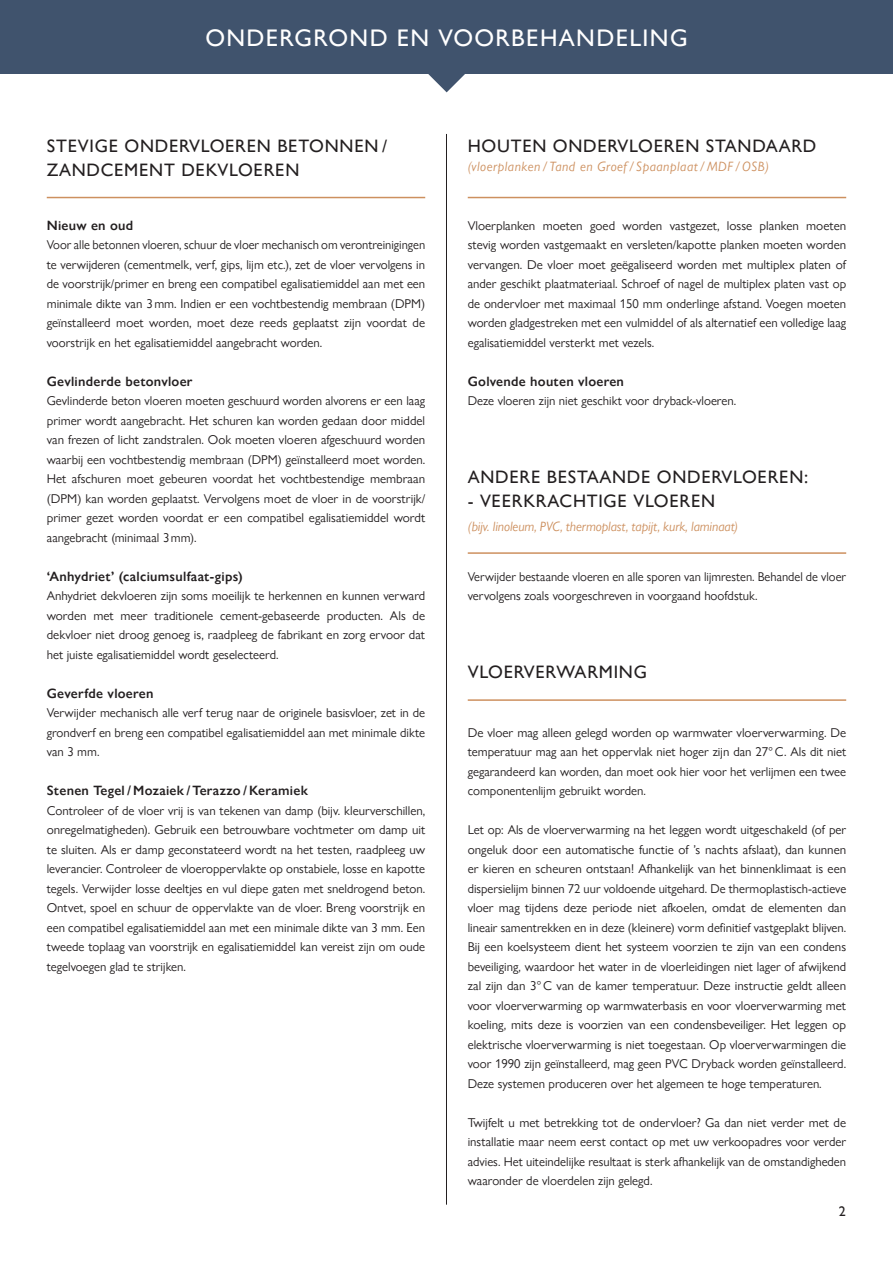
<style>
.page{position:relative;width:893px;height:1263px;background:#fff}
.page>*{position:absolute;margin:0;border:0;box-sizing:border-box;transform-origin:0 0}
.t1{font:500 24px "Gill Sans Nova";letter-spacing:.055em;color:#fff}
.Kop_underline{font:500 18px/24px "Gill Sans Nova";letter-spacing:.04em;color:#231f20}
.t2{font:500 13.95px "Gill Sans Nova";color:#231f20}
.Subkop_9_13_Bold{font:600 13.5px "Gill Sans Nova";letter-spacing:.02em;color:#231f20}
.Kop_underline-2{font:italic 13.5px "Gill Sans Nova";letter-spacing:.005em;color:#cd905f}
.Kop_underline-3{font:italic 13.5px "Gill Sans Nova";letter-spacing:.04em;color:#cd905f}
.FF_Body_groot_8_5{font:12.75px/19.5px "Gill Sans Nova";color:#231f20;text-align:justify}
</style>
<div class="page">
<hr style="left:446px;top:134px;width:1px;height:1071px;background:#231f20">
<div style="left:0;top:0;width:893px;height:74px;background:#40536d"></div>
<svg style="left:428px;top:74px;width:37px;height:18px"></svg>
<hr style="left:47px;top:197px;width:378px;height:1px;background:#cd905f">
<hr style="left:468px;top:197px;width:378px;height:1px;background:#cd905f">
<hr style="left:468px;top:552px;width:378px;height:2px;background:#cd905f">
<hr style="left:468px;top:699px;width:378px;height:2px;background:#cd905f">
<h1 class="t1" style="left:205px;top:23px;width:484px">ONDERGROND EN VOORBEHANDELING</h1>
<p class="Kop_underline" style="left:47px;top:133px;width:342px">STEVIGE ONDERVLOEREN BETONNEN /<br>ZANDCEMENT DEKVLOEREN</p>
<p class="Subkop_9_13_Bold" style="left:47px;top:217px;width:88px">Nieuw en oud</p>
<p class="FF_Body_groot_8_5" style="left:47px;top:235px;width:380px">Voor alle betonnen vloeren, schuur de vloer mechanisch om verontreinigingen te verwijderen (cementmelk, verf, gips, lijm etc.), zet de vloer vervolgens in de voorstrijk/primer en breng een compatibel egalisatiemiddel aan met een minimale dikte van 3mm. Indien er een vochtbestendig membraan (DPM) geïnstalleerd moet worden, moet deze reeds geplaatst zijn voordat de voorstrijk en het egalisatiemiddel aangebracht worden.</p>
<p class="Subkop_9_13_Bold" style="left:47px;top:373px;width:147px">Gevlinderde betonvloer</p>
<p class="FF_Body_groot_8_5" style="left:47px;top:391px;width:380px">Gevlinderde beton vloeren moeten geschuurd worden alvorens er een laag primer wordt aangebracht. Het schuren kan worden gedaan door middel van frezen of licht zandstralen. Ook moeten vloeren afgeschuurd worden waarbij een vochtbestendig membraan (DPM) geïnstalleerd moet worden.<br>Het afschuren moet gebeuren voordat het vochtbestendige membraan (DPM) kan worden geplaatst. Vervolgens moet de vloer in de voorstrijk/ primer gezet worden voordat er een compatibel egalisatiemiddel wordt aangebracht (minimaal 3mm).</p>
<p class="Subkop_9_13_Bold" style="left:47px;top:568px;width:198px">‘Anhydriet’ (calciumsulfaat-gips)</p>
<p class="FF_Body_groot_8_5" style="left:47px;top:586px;width:380px">Anhydriet dekvloeren zijn soms moeilijk te herkennen en kunnen verward worden met meer traditionele cement-gebaseerde producten. Als de dekvloer niet droog genoeg is, raadpleeg de fabrikant en zorg ervoor dat het juiste egalisatiemiddel wordt geselecteerd.</p>
<p class="Subkop_9_13_Bold" style="left:47px;top:685px;width:108px">Geverfde vloeren</p>
<p class="FF_Body_groot_8_5" style="left:47px;top:703px;width:380px">Verwijder mechanisch alle verf terug naar de originele basisvloer, zet in de grondverf en breng een compatibel egalisatiemiddel aan met minimale dikte van 3 mm.</p>
<p class="Subkop_9_13_Bold" style="left:47px;top:782px;width:263px">Stenen Tegel / Mozaiek / Terazzo /Keramiek</p>
<p class="FF_Body_groot_8_5" style="left:47px;top:800px;width:380px">Controleer of de vloer vrij is van tekenen van damp (bijv. kleurverschillen, onregelmatigheden). Gebruik een betrouwbare vochtmeter om damp uit te sluiten. Als er damp geconstateerd wordt na het testen, raadpleeg uw leverancier. Controleer de vloeroppervlakte op onstabiele, losse en kapotte tegels. Verwijder losse deeltjes en vul diepe gaten met sneldrogend beton.<br>Ontvet, spoel en schuur de oppervlakte van de vloer. Breng voorstrijk en een compatibel egalisatiemiddel aan met een minimale dikte van 3 mm. Een tweede toplaag van voorstrijk en egalisatiemiddel kan vereist zijn om oude tegelvoegen glad te strijken.</p>
<p class="Kop_underline" style="left:468px;top:133px;width:350px">HOUTEN ONDERVLOEREN STANDAARD</p>
<p class="Kop_underline-3" style="left:468px;top:158px;width:303px">(vloerplanken / Tand en Groef / Spaanplaat / MDF / OSB)</p>
<p class="FF_Body_groot_8_5" style="left:468px;top:215px;width:380px">Vloerplanken moeten goed worden vastgezet, losse planken moeten stevig worden vastgemaakt en versleten/kapotte planken moeten worden vervangen. De vloer moet geëgaliseerd worden met multiplex platen of ander geschikt plaatmateriaal. Schroef of nagel de multiplex platen vast op de ondervloer met maximaal 150 mm onderlinge afstand. Voegen moeten worden gladgestreken met een vulmiddel of als alternatief een volledige laag egalisatiemiddel versterkt met vezels.</p>
<p class="Subkop_9_13_Bold" style="left:468px;top:373px;width:158px">Golvende houten vloeren</p>
<p class="FF_Body_groot_8_5" style="left:468px;top:391px;width:270px">Deze vloeren zijn niet geschikt voor dryback-vloeren.</p>
<p class="Kop_underline" style="left:468px;top:465px;width:342px">ANDERE BESTAANDE ONDERVLOEREN:</p>
<p class="Kop_underline" style="left:468px;top:489px;width:249px">- VEERKRACHTIGE VLOEREN</p>
<p class="Kop_underline-2" style="left:468px;top:518px;width:272px">(bijv. linoleum, PVC, thermoplast, tapijt, kurk, laminaat)</p>
<p class="FF_Body_groot_8_5" style="left:468px;top:566px;width:380px">Verwijder bestaande vloeren en alle sporen van lijmresten. Behandel de vloer vervolgens zoals voorgeschreven in voorgaand hoofdstuk.</p>
<p class="Kop_underline" style="left:468px;top:660px;width:181px">VLOERVERWARMING</p>
<p class="FF_Body_groot_8_5" style="left:468px;top:722px;width:380px">De vloer mag alleen gelegd worden op warmwater vloerverwarming. De temperatuur mag aan het oppervlak niet hoger zijn dan 27°C. Als dit niet gegarandeerd kan worden, dan moet ook hier voor het verlijmen een twee componentenlijm gebruikt worden.</p>
<p class="FF_Body_groot_8_5" style="left:468px;top:820px;width:380px">Let op: Als de vloerverwarming na het leggen wordt uitgeschakeld (of per ongeluk door een automatische functie of ’s nachts afslaat), dan kunnen er kieren en scheuren ontstaan! Afhankelijk van het binnenklimaat is een dispersielijm binnen 72 uur voldoende uitgehard. De thermoplastisch-actieve vloer mag tijdens deze periode niet afkoelen, omdat de elementen dan lineair samentrekken en in deze (kleinere) vorm definitief vastgeplakt blijven.<br>Bij een koelsysteem dient het systeem voorzien te zijn van een condens beveiliging, waardoor het water in de vloerleidingen niet lager of afwijkend zal zijn dan 3°C van de kamer temperatuur. Deze instructie geldt alleen voor vloerverwarming op warmwaterbasis en voor vloerverwarming met koeling, mits deze is voorzien van een condensbeveiliger. Het leggen op elektrische vloerverwarming is niet toegestaan. Op vloerverwarmingen die voor 1990 zijn geïnstalleerd, mag geen PVC Dryback worden geïnstalleerd.<br>Deze systemen produceren over het algemeen te hoge temperaturen.</p>
<p class="FF_Body_groot_8_5" style="left:468px;top:1112px;width:380px">Twijfelt u met betrekking tot de ondervloer? Ga dan niet verder met de installatie maar neem eerst contact op met uw verkoopadres voor verder advies. Het uiteindelijke resultaat is sterk afhankelijk van de omstandigheden waaronder de vloerdelen zijn gelegd.</p>
<p class="t2" style="left:839px;top:1203px;width:8px">2</p>
</div>
